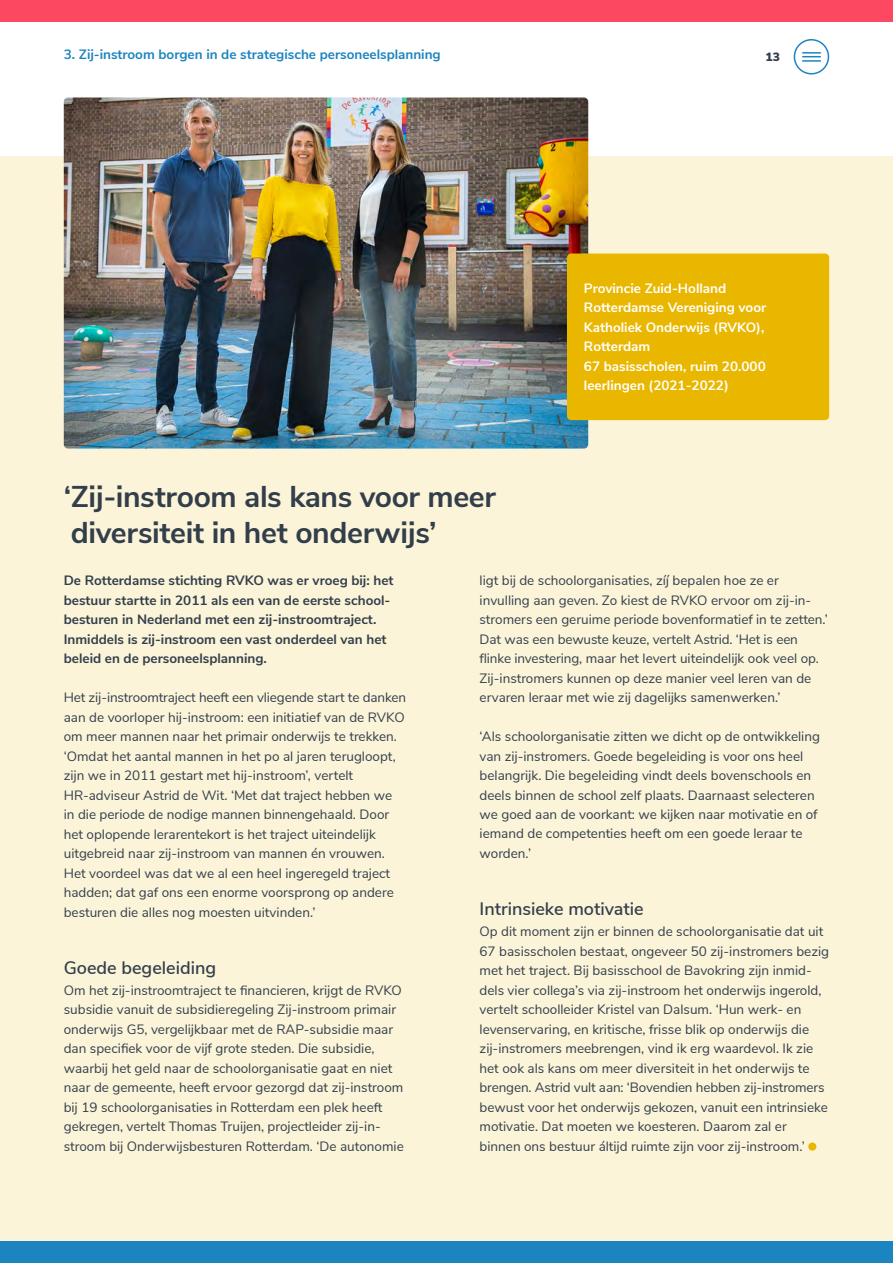
<style>
.page{position:relative;width:893px;height:1263px;background:#fff}
.page>*{position:absolute;margin:0;border:0;box-sizing:border-box;transform-origin:0 0}
.KOP-1_hfdstk{font:700 30px/36px "Nunito Sans";letter-spacing:-.015em;color:#323f4b}
.TUSSENkop{font:600 18px "Nunito Sans";color:#323f4b}
.BODY{font:13.5px/19.5px "Nunito Sans";color:#323f4b}
.Body_bold{font:700 13.5px/19.5px "Nunito Sans";color:#323f4b}
.BODY-2{font:700 13.5px/19.5px "Nunito Sans";color:#fff}
.Body_bold-2{font:700 13.5px "Nunito Sans";color:#1c85bf}
.TUSSENkop-2{font:900 12px "Nunito Sans";color:#323f4b}
</style>
<div class="page">
<div style="left:0;top:156px;width:893px;height:1092px;background:#fcf4d9"></div>
<div style="left:808px;top:1142px;width:8px;height:9px;background:#eab700;border-radius:50%"></div>
<img style="left:64px;top:98px;width:524px;height:350px">
<div style="left:567px;top:254px;width:262px;height:166px;background:#eab700;border-radius:4px"></div>
<div style="left:0;top:1242px;width:893px;height:21px;background:#1c85bf"></div>
<div style="left:0;top:0;width:893px;height:21px;background:#fc4861"></div>
<div style="left:794px;top:39px;width:35px;height:36px;border:2px solid #1c85bf;border-radius:50%"></div>
<svg style="left:803px;top:52px;width:17px;height:10px"></svg>
<p class="Body_bold-2" style="left:64px;top:44px;width:378px">3. Zij-instroom borgen in de strategische personeelsplanning</p>
<p class="TUSSENkop-2" style="left:765px;top:48px;width:16px">13</p>
<p class="BODY-2" style="left:584px;top:277px;width:144px">Provincie Zuid-Holland</p>
<p class="BODY-2" style="left:584px;top:297px;width:184px">Rotterdamse Vereniging voor<br>Katholiek Onderwijs (RVKO),<br>Rotterdam</p>
<p class="BODY-2" style="left:584px;top:355px;width:183px">67 basisscholen, ruim 20.000 leerlingen (2021-2022)</p>
<p class="KOP-1_hfdstk" style="left:64px;top:477px;width:434px">‘Zij-instroom als kans voor meer diversiteit in het onderwijs’</p>
<p class="Body_bold" style="left:64px;top:570px;width:331px">De Rotterdamse stichting RVKO was er vroeg bij: het bestuur startte in 2011 als een van de eerste school&shy;besturen in Nederland met een zij-instroomtraject.<br>Inmiddels is zij-instroom een vast onderdeel van het beleid en de personeelsplanning.</p>
<p class="BODY" style="left:64px;top:687px;width:344px">Het zij-instroomtraject heeft een vliegende start te danken aan de voorloper hij-instroom: een initiatief van de RVKO om meer mannen naar het primair onderwijs te trekken. ‘Omdat het aantal mannen in het po al jaren terugloopt, zijn we in 2011 gestart met hij-instroom’, vertelt HR-adviseur Astrid de Wit. ‘Met dat traject hebben we in die periode de nodige mannen binnengehaald. Door het oplopende lerarentekort is het traject uiteindelijk uitgebreid naar zij-instroom van mannen én vrouwen.<br>Het voordeel was dat we al een heel ingeregeld traject hadden; dat gaf ons een enorme voorsprong op andere besturen die alles nog moesten uitvinden.’</p>
<p class="BODY" style="left:480px;top:570px;width:350px">ligt bij de schoolorganisaties, zíj bepalen hoe ze er invulling aan geven. Zo kiest de RVKO ervoor om zij-in&shy;stromers een geruime periode bovenformatief in te zetten.’ Dat was een bewuste keuze, vertelt Astrid. ‘Het is een flinke investering, maar het levert uiteindelijk ook veel op.<br>Zij-instromers kunnen op deze manier veel leren van de ervaren leraar met wie zij dagelijks samenwerken.’</p>
<p class="BODY" style="left:480px;top:726px;width:342px">‘Als schoolorganisatie zitten we dicht op de ontwikkeling van zij-instromers. Goede begeleiding is voor ons heel belangrijk. Die begeleiding vindt deels bovenschools en deels binnen de school zelf plaats. Daarnaast selecteren we goed aan de voorkant: we kijken naar motivatie en of iemand de competenties heeft om een goede leraar te worden.’</p>
<p class="TUSSENkop" style="left:480px;top:896px;width:166px">Intrinsieke motivatie</p>
<p class="BODY" style="left:480px;top:921px;width:351px">Op dit moment zijn er binnen de schoolorganisatie dat uit 67 basisscholen bestaat, ongeveer 50 zij-instromers bezig met het traject. Bij basisschool de Bavokring zijn inmid&shy;dels vier collega’s via zij-instroom het onderwijs ingerold, vertelt schoolleider Kristel van Dalsum. ‘Hun werk- en levenservaring, en kritische, frisse blik op onderwijs die zij-instromers meebrengen, vind ik erg waardevol. Ik zie het ook als kans om meer diversiteit in het onderwijs te brengen. Astrid vult aan: ‘Bovendien hebben zij-instromers bewust voor het onderwijs gekozen, vanuit een intrinsieke motivatie. Dat moeten we koesteren. Daarom zal er binnen ons bestuur áltijd ruimte zijn voor zij-instroom.’</p>
<p class="TUSSENkop" style="left:64px;top:954px;width:154px">Goede begeleiding</p>
<p class="BODY" style="left:64px;top:979px;width:342px">Om het zij-instroomtraject te financieren, krijgt de RVKO subsidie vanuit de subsidieregeling Zij-instroom primair onderwijs G5, vergelijkbaar met de RAP-subsidie maar dan specifiek voor de vijf grote steden. Die subsidie, waarbij het geld naar de schoolorganisatie gaat en niet naar de gemeente, heeft ervoor gezorgd dat zij-instroom bij 19 schoolorganisaties in Rotterdam een plek heeft gekregen, vertelt Thomas Truijen, projectleider zij-in&shy;stroom bij Onderwijsbesturen Rotterdam. ‘De autonomie</p>
</div>
